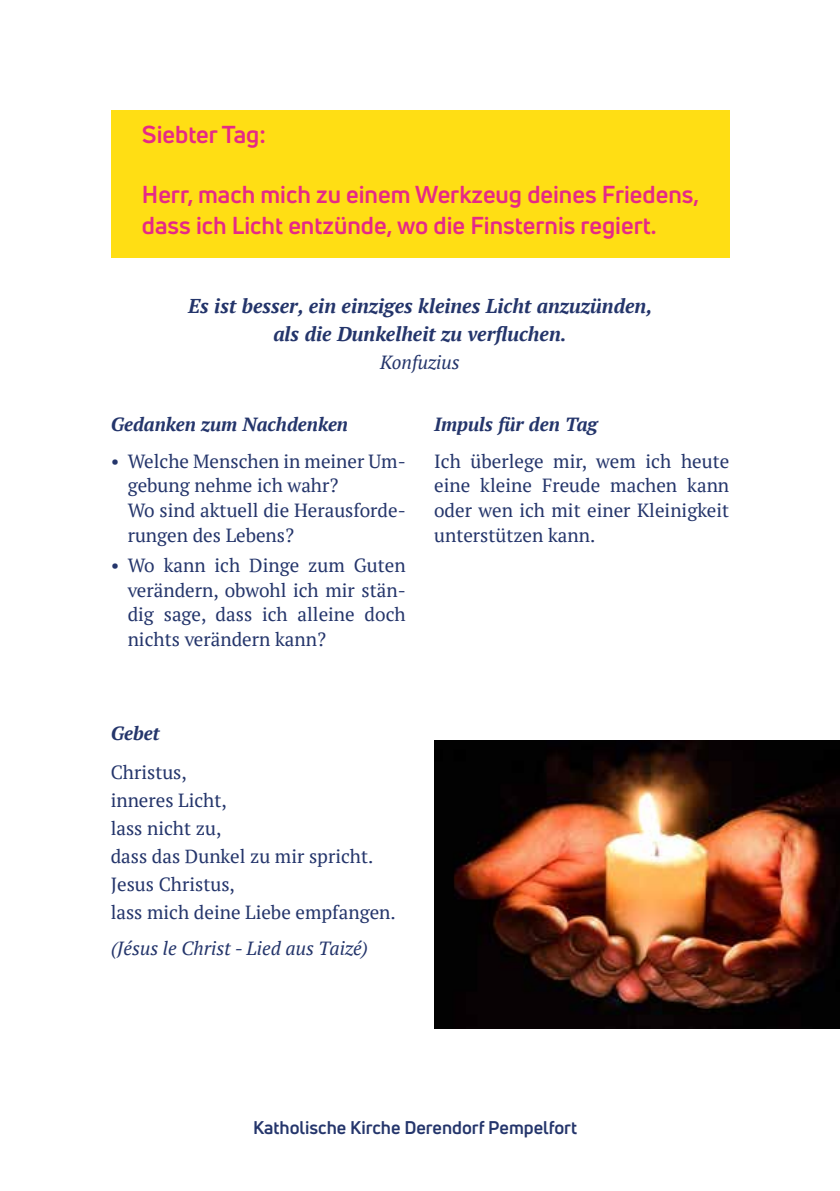
<style>
.page{position:relative;width:840px;height:1191px;background:#fff}
.page>*{position:absolute;margin:0;border:0;box-sizing:border-box;transform-origin:0 0}
.t1{font:700 24px/31.2px "Uni Neue";color:#e62987}
.t2{font:italic 700 20px/28px "PT Serif";color:#24356b;text-align:center}
.t3{font:19px/24.6px "PT Serif";color:#24356b}
.t4{font:italic 700 19px "PT Serif";color:#24356b}
.t5{font:italic 19px "PT Serif";color:#24356b}
.t6{font:700 18px "Uni Neue";color:#24356b}
</style>
<div class="page">
<div style="left:111px;top:111px;width:618px;height:147px;background:#ffde14"></div>
<img style="left:434px;top:741px;width:405px;height:288px">
<p class="t1" style="left:142px;top:118px;width:125px">Siebter Tag:</p>
<p class="t1" style="left:142px;top:178px;width:558px">Herr, mach mich zu einem Werkzeug deines Friedens, dass ich Licht entzünde, wo die Finsternis regiert.</p>
<p class="t2" style="left:188px;top:292px;width:465px">Es ist besser, ein einziges kleines Licht anzuzünden, als die Dunkelheit zu verfluchen.</p>
<p class="t5" style="left:380px;top:350px;width:81px">Konfuzius</p>
<p class="t4" style="left:111px;top:412px;width:239px">Gedanken zum Nachdenken</p>
<p class="t3" style="left:128px;top:448px;width:279px;text-indent:-17px">• Welche Menschen in meiner Um&shy;gebung nehme ich wahr?<br>Wo sind aktuell die Herausforde&shy;rungen des Lebens?</p>
<p class="t3" style="left:128px;top:552px;width:279px;text-align:justify;text-indent:-17px">• Wo kann ich Dinge zum Guten verändern, obwohl ich mir stän&shy;dig sage, dass ich alleine doch nichts verändern kann?</p>
<p class="t4" style="left:434px;top:412px;width:165px">Impuls für den Tag</p>
<p class="t3" style="left:434px;top:448px;width:296px;text-align:justify">Ich überlege mir, wem ich heute eine kleine Freude machen kann oder wen ich mit einer Kleinigkeit unterstützen kann.</p>
<p class="t4" style="left:111px;top:720px;width:51px">Gebet</p>
<p class="t3" style="left:111px;top:758px;width:286px;line-height:28px">Christus,<br>inneres Licht,<br>lass nicht zu,<br>dass das Dunkel zu mir spricht.<br>Jesus Christus,<br>lass mich deine Liebe empfangen.</p>
<p class="t5" style="left:111px;top:936px;width:259px">(Jésus le Christ - Lied aus Taizé)</p>
<p class="t6" style="left:253px;top:1116px;width:325px">Katholische Kirche Derendorf Pempelfort</p>
</div>
